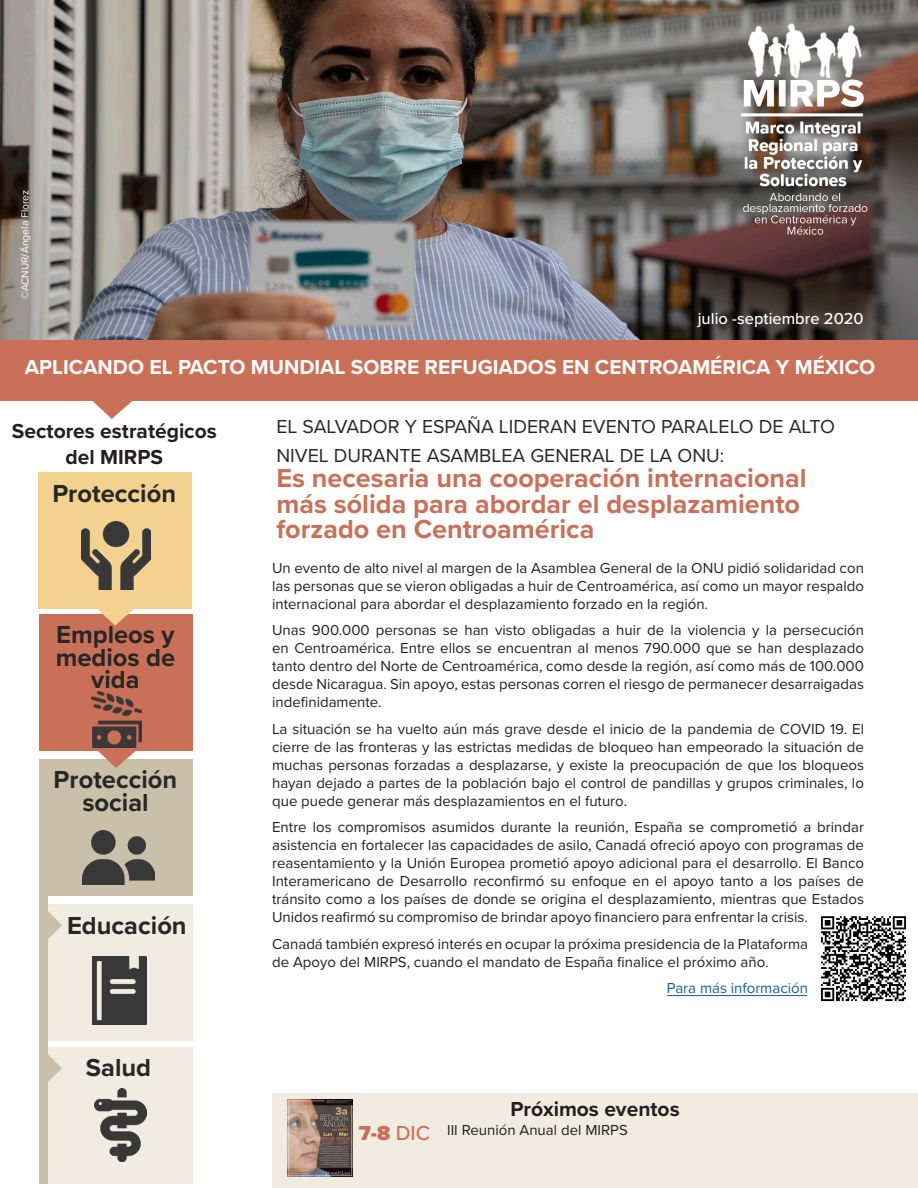
<style>
.page{position:relative;width:918px;height:1188px;background:#fff}
.page>*{position:absolute;margin:0;border:0;box-sizing:border-box;transform-origin:0 0}
.t1{font:700 27px/25.5px "Proxima Nova";color:#cb7058}
.t2{font:700 25.5px/22.5px "Proxima Nova";color:#262727;text-align:center}
.t3{font:700 21px "Proxima Nova";color:#fff}
.t4{font:700 21px/25.2px "Proxima Nova";color:#231f20;text-align:center}
.t5{font:900 21px "Proxima Nova";color:#cb7058}
.t6{font:19.5px/28.8px "Proxima Nova";color:#262727}
.t7{font:700 18px "Proxima Nova";color:#fff}
.t8{font:500 16.5px "Proxima Nova";color:#fff}
.t9{font:15px/18px "Proxima Nova";color:#231f20;text-align:justify}
.t10{font:15px "Proxima Nova";color:#175d9e}
.t11{font:10.5px "Proxima Nova";color:#fff}
.s1{font-weight:500}
</style>
<div class="page">
<img style="left:0;top:0;width:918px;height:340px">
<div style="left:39px;top:472px;width:153px;height:137px;background:#f3d18e"></div>
<div style="left:39px;top:615px;width:153px;height:136px;background:#cb7058"></div>
<div style="left:39px;top:759px;width:153px;height:137px;background:#cac0aa"></div>
<div style="left:39px;top:904px;width:153px;height:136px;background:#f1ece2"></div>
<div style="left:272px;top:1094px;width:646px;height:94px;background:#f1ece2"></div>
<div style="left:39px;top:1048px;width:153px;height:136px;background:#f1ece2"></div>
<hr style="left:667px;top:995px;width:141px;height:1px;background:#175d9e">
<img style="left:672px;top:11px;width:225px;height:244px">
<div style="left:0;top:340px;width:918px;height:61px;background:#cb7058"></div>
<svg style="left:92px;top:401px;width:40px;height:18px"></svg>
<img style="left:821px;top:916px;width:85px;height:86px">
<img style="left:82px;top:521px;width:68px;height:69px">
<img style="left:92px;top:957px;width:55px;height:68px">
<img style="left:94px;top:1089px;width:52px;height:73px">
<img style="left:82px;top:830px;width:72px;height:54px">
<svg style="left:84px;top:609px;width:63px;height:17px"></svg>
<svg style="left:92px;top:747px;width:45px;height:21px"></svg>
<svg style="left:48px;top:911px;width:14px;height:28px"></svg>
<svg style="left:48px;top:1054px;width:14px;height:28px"></svg>
<img style="left:91px;top:692px;width:51px;height:55px">
<div style="left:39px;top:894px;width:9px;height:290px;background:#cac0aa"></div>
<img style="left:287px;top:1100px;width:65px;height:76px">
<p class="t11" style="left:17px;top:299px;width:111px;rotate:-90deg">©ACNUR/Ángela Florez</p>
<p class="t8" style="left:698px;top:306px;width:167px">julio -septiembre 2020</p>
<p class="t3" style="left:25px;top:351px;width:852px">APLICANDO EL PACTO MUNDIAL SOBRE REFUGIADOS EN CENTROAMÉRICA Y MÉXICO</p>
<p class="t7" style="left:52px;top:359px;width:116px">Cuatro pilares</p>
<p class="t4" style="left:12px;top:418px;width:206px">Sectores estratégicos del MIRPS</p>
<p class="t2" style="left:52px;top:481px;width:125px">Protección</p>
<p class="t2" style="left:56px;top:623px;width:121px">Empleos y medios de vida</p>
<p class="t2" style="left:54px;top:768px;width:125px">Protección social</p>
<p class="t2" style="left:67px;top:914px;width:121px">Educación</p>
<p class="t2" style="left:86px;top:1056px;width:67px">Salud</p>
<p class="t6" style="left:276px;top:411px;width:560px">EL SALVADOR Y ESPAÑA LIDERAN EVENTO PARALELO DE ALTO<br>NIVEL DURANTE ASAMBLEA GENERAL DE LA ONU:</p>
<p class="t1" style="left:276px;top:465px;width:532px">Es necesaria una cooperación internacional más sólida para abordar el desplazamiento forzado en Centroamérica</p>
<p class="t9" style="left:272px;top:558px;width:593px">Un evento de alto nivel al margen de la Asamblea General de la ONU pidió solidaridad con las personas que se vieron obligadas a huir de Centroamérica, así como un mayor respaldo internacional para abordar el desplazamiento forzado en la región.</p>
<p class="t9" style="left:272px;top:621px;width:593px">Unas 900.000 personas se han visto obligadas a huir de la violencia y la persecución en Centroamérica. Entre ellos se encuentran al menos 790.000 que se han desplazado tanto dentro del Norte de Centroamérica, como desde la región, así como más de 100.000 desde Nicaragua. Sin apoyo, estas personas corren el riesgo de permanecer desarraigadas indefinidamente.</p>
<p class="t9" style="left:272px;top:719px;width:593px">La situación se ha vuelto aún más grave desde el inicio de la pandemia de COVID 19. El cierre de las fronteras y las estrictas medidas de bloqueo han empeorado la situación de muchas personas forzadas a desplazarse, y existe la preocupación de que los bloqueos hayan dejado a partes de la población bajo el control de pandillas y grupos criminales, lo que puede generar más desplazamientos en el futuro.</p>
<p class="t9" style="left:272px;top:818px;width:593px">Entre los compromisos asumidos durante la reunión, España se comprometió a brindar asistencia en fortalecer las capacidades de asilo, Canadá ofreció apoyo con programas de reasentamiento y la Unión Europea prometió apoyo adicional para el desarrollo. El Banco Interamericano de Desarrollo reconfirmó su enfoque en el apoyo tanto a los países de tránsito como a los países de donde se origina el desplazamiento, mientras que Estados Unidos reafirmó su compromiso de brindar apoyo financiero para enfrentar la crisis.</p>
<p class="t9" style="left:272px;top:934px;width:537px">Canadá también expresó interés en ocupar la próxima presidencia de la Plataforma de Apoyo del MIRPS, cuando el mandato de España finalice el próximo año.</p>
<p class="t10" style="left:667px;top:977px;width:143px">Para más información</p>
<p class="t5" style="left:359px;top:1117px;width:73px">7-8 <span class="s1">DIC</span></p>
<p class="t4" style="left:510px;top:1095px;width:171px">Próximos eventos</p>
<p class="t9" style="left:447px;top:1120px;width:182px">III Reunión Anual del MIRPS</p>
</div>
